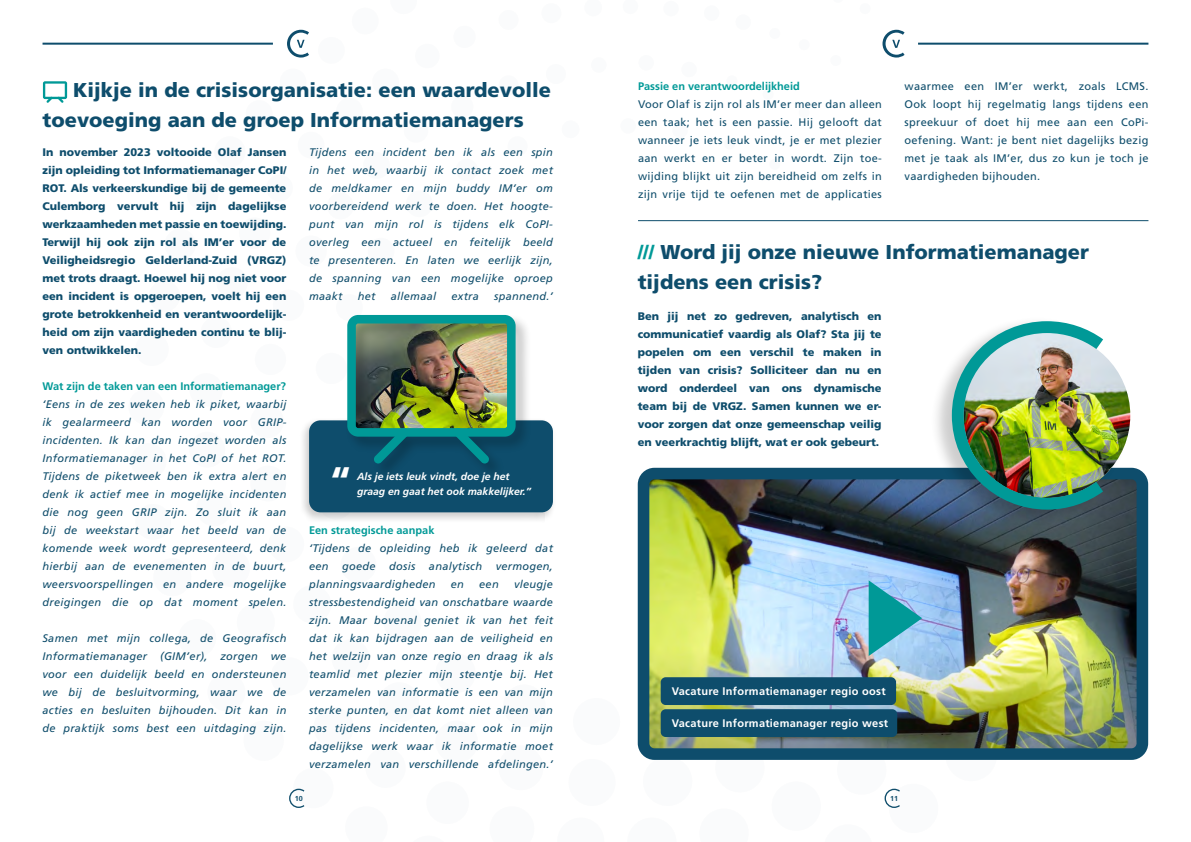
<style>
.page{position:relative;width:1191px;height:842px;background:#fff}
.page>*{position:absolute;margin:0;border:0;box-sizing:border-box;transform-origin:0 0}
.Leestekst{font:700 41.2px "Frutiger LT Pro";color:#fff}
.t1{font:900 20px/30px "Frutiger LT Pro";color:#0e4d6c}
.Tussenkop{font:italic 11px/18px "Frutiger LT Pro";letter-spacing:.025em;color:#104e6c;text-align:justify}
.Inleiding{font:900 11px/18px "Frutiger LT Pro";color:#0e4d6c;text-align:justify}
.Tussenkop-2{font:11px/18px "Frutiger LT Pro";letter-spacing:.025em;color:#104e6c;text-align:justify}
.Tussenkop-3{font:700 11px "Frutiger LT Pro";color:#009997}
.Leestekst-2{font:700 11px "Frutiger LT Pro";letter-spacing:.025em;color:#fff}
.t2{font:italic 700 10.3px "Frutiger LT Pro";color:#fff}
.t3{font:700 7.2px "Frutiger LT Pro";color:#104e6c}
.s1{color:#009997}
</style>
<div class="page">
<hr style="left:43px;top:43px;width:230px;height:2px;background:#0e4d6c">
<hr style="left:918px;top:43px;width:230px;height:2px;background:#0e4d6c">
<img style="left:1116px;top:481px;width:19px;height:266px">
<div style="left:638px;top:468px;width:510px;height:292px;border:12px solid #0e4d6c;border-radius:11px"></div>
<img style="left:1116px;top:370px;width:14px;height:128px">
<hr style="left:638px;top:220px;width:510px;height:1px;background:#0e4d6c">
<svg style="left:43px;top:81px;width:24px;height:22px"></svg>
<img style="left:128px;top:29px;width:988px;height:779px">
<h1 class="t1" style="left:43px;top:75px;width:510px;text-indent:31px">Kijkje in de crisisorganisatie: een waardevolle toevoeging aan de groep Informatiemanagers</h1>
<p class="Inleiding" style="left:43px;top:143px;width:245px">In november 2023 voltooide Olaf Jansen zijn opleiding tot Informatiemanager CoPI/ ROT. Als verkeerskundige bij de gemeente Culemborg vervult hij zijn dagelijkse werkzaamheden met passie en toewijding.<br>Terwijl hij ook zijn rol als IM’er voor de Veiligheidsregio Gelderland-Zuid (VRGZ) met trots draagt. Hoewel hij nog niet voor een incident is opgeroepen, voelt hij een grote betrokkenheid en verantwoordelijk&shy;heid om zijn vaardigheden continu te blij&shy;ven ontwikkelen.</p>
<p class="Tussenkop-3" style="left:43px;top:379px;width:245px">Wat zijn de taken van een Informatiemanager?</p>
<p class="Tussenkop" style="left:43px;top:395px;width:245px">‘Eens in de zes weken heb ik piket, waarbij ik gealarmeerd kan worden voor GRIP&shy;incidenten. Ik kan dan ingezet worden als Informatiemanager in het CoPI of het ROT.<br>Tijdens de piketweek ben ik extra alert en denk ik actief mee in mogelijke incidenten die nog geen GRIP zijn. Zo sluit ik aan bij de weekstart waar het beeld van de komende week wordt gepresenteerd, denk hierbij aan de evenementen in de buurt, weersvoorspellingen en andere mogelijke dreigingen die op dat moment spelen.</p>
<p class="Tussenkop" style="left:43px;top:629px;width:245px">Samen met mijn collega, de Geografisch Informatiemanager (GIM’er), zorgen we voor een duidelijk beeld en ondersteunen we bij de besluitvorming, waar we de acties en besluiten bijhouden. Dit kan in de praktijk soms best een uitdaging zijn.</p>
<p class="Tussenkop" style="left:309px;top:143px;width:245px">Tijdens een incident ben ik als een spin in het web, waarbij ik contact zoek met de meldkamer en mijn buddy IM’er om voorbereidend werk te doen. Het hoogte&shy;punt van mijn rol is tijdens elk CoPI&shy;overleg een actueel en feitelijk beeld te presenteren. En laten we eerlijk zijn, de spanning van een mogelijke oproep maakt</p>
<p class="Tussenkop" style="left:358px;top:287px;width:19px">het</p>
<p class="Tussenkop" style="left:391px;top:287px;width:47px">allemaal</p>
<p class="Tussenkop" style="left:451px;top:287px;width:29px">extra</p>
<p class="Tussenkop" style="left:494px;top:287px;width:60px">spannend.’</p>
<p class="Leestekst" style="left:331px;top:457px;width:21px">“</p>
<p class="t2" style="left:357px;top:470px;width:154px">Als je iets leuk vindt, doe je het</p>
<p class="t2" style="left:357px;top:485px;width:175px">graag en gaat het ook makkelijker.”</p>
<p class="Tussenkop-3" style="left:309px;top:523px;width:127px">Een strategische aanpak</p>
<p class="Tussenkop" style="left:309px;top:539px;width:245px">‘Tijdens de opleiding heb ik geleerd dat een goede dosis analytisch vermogen, planningsvaardigheden</p>
<p class="Tussenkop" style="left:309px;top:575px;width:245px;text-indent:205px">vleugje stressbestendigheid van onschatbare waarde zijn. Maar bovenal geniet ik van het feit dat ik kan bijdragen aan de veiligheid en het welzijn van onze regio en draag ik als teamlid met plezier mijn steentje bij. Het verzamelen van informatie is een van mijn sterke punten, en dat komt niet alleen van pas tijdens incidenten, maar ook in mijn dagelijkse werk waar ik informatie moet verzamelen van verschillende afdelingen.’</p>
<p class="Tussenkop" style="left:451px;top:575px;width:15px">en</p>
<p class="Tussenkop" style="left:479px;top:575px;width:21px">een</p>
<p class="Tussenkop-3" style="left:638px;top:80px;width:163px">Passie en verantwoordelijkheid</p>
<p class="Tussenkop-2" style="left:638px;top:96px;width:245px">Voor Olaf is zijn rol als IM’er meer dan alleen een taak; het is een passie. Hij gelooft dat wanneer je iets leuk vindt, je er met plezier aan werkt en er beter in wordt. Zijn toe&shy;wijding blijkt uit zijn bereidheid om zelfs in zijn vrije tijd te oefenen met de applicaties</p>
<p class="Tussenkop-2" style="left:904px;top:78px;width:245px">waarmee een IM’er werkt, zoals LCMS.</p>
<p class="Tussenkop-2" style="left:904px;top:96px;width:245px">Ook loopt hij regelmatig langs tijdens een spreekuur of doet hij mee aan een CoPi&shy;oefening. Want: je bent niet dagelijks bezig met je taak als IM’er, dus zo kun je toch je vaardigheden bijhouden.</p>
<h1 class="t1" style="left:638px;top:237px;width:453px"><span class="s1">///</span> Word jij onze nieuwe Informatiemanager tijdens een crisis?</h1>
<p class="Inleiding" style="left:638px;top:307px;width:245px">Ben jij net zo gedreven, analytisch en communicatief vaardig als Olaf? Sta jij te popelen om een verschil te maken in tijden van crisis? Solliciteer dan nu en word onderdeel van ons dynamische team bij de VRGZ. Samen kunnen we er&shy;voor zorgen dat onze gemeenschap veilig en veerkrachtig blijft, wat er ook gebeurt.</p>
<p class="Leestekst-2" style="left:672px;top:684px;width:215px">Vacature Informatiemanager regio oost</p>
<p class="Leestekst-2" style="left:672px;top:716px;width:218px">Vacature Informatiemanager regio west</p>
<p class="t3" style="left:295px;top:794px;width:10px">10</p>
<p class="t3" style="left:890px;top:794px;width:10px">11</p>
</div>
